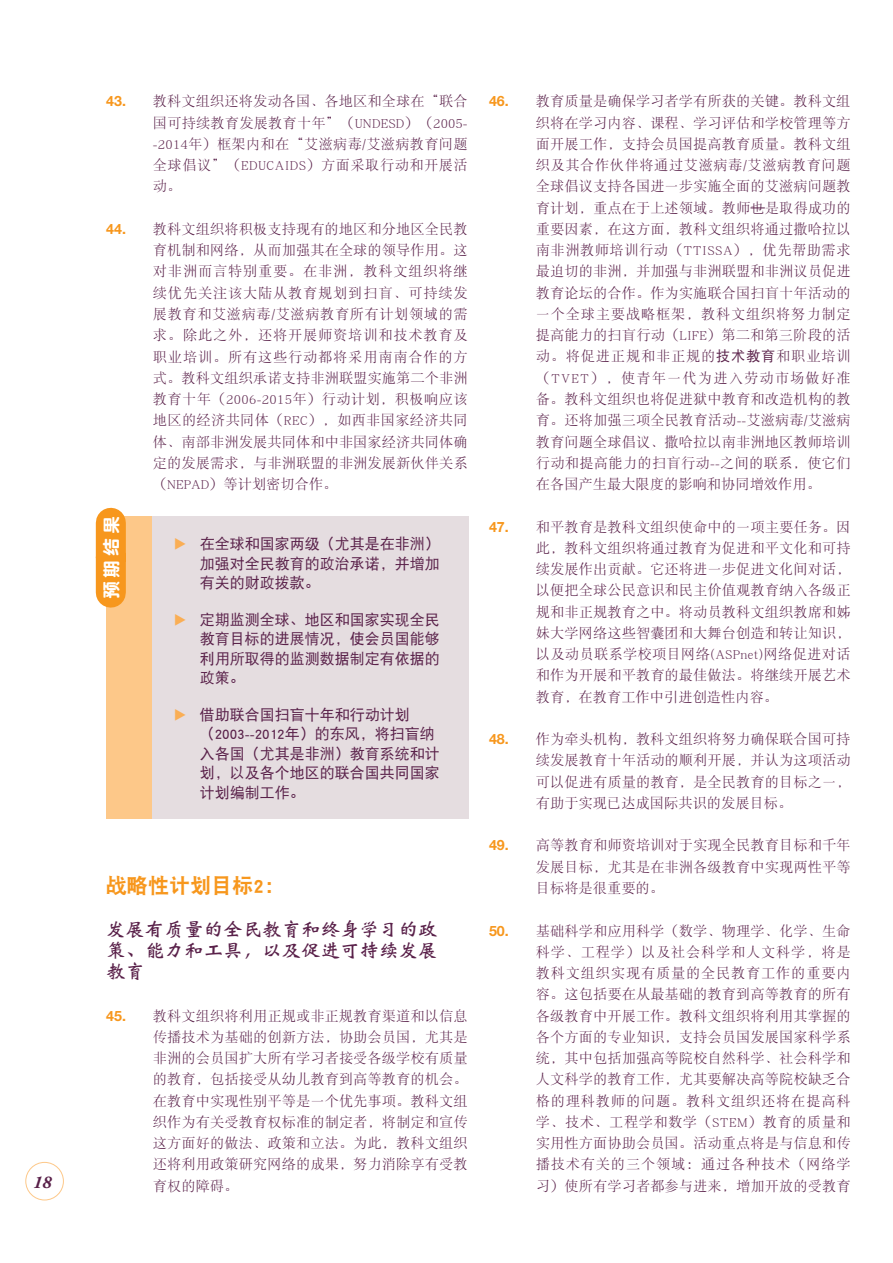
<style>
.page{position:relative;width:893px;height:1263px;background:#fff}
.page>*{position:absolute;margin:0;border:0;box-sizing:border-box;transform-origin:0 0}
.t1{font:21px "DFP Hei W9 G Bpc EUC H";color:#f7971d}
.t2{font:19.5px/21px "DFP Wei Bei W7 G Bpc EUC H";color:#592049;text-align:justify}
.t3{font:18px "DFP Yuan W9 G Bpc EUC H";color:#fff}
.t4{font:italic 700 18px "Adobe Garamond";color:#592049}
.t5{font:15px/19.5px "DFP Hei W5 G Bpc EUC H";color:#592049;text-align:justify}
.t6{font:14.25px/21.3px "DFP Song W3 G Bpc EUC H";letter-spacing:.005em;color:#592049;text-align:justify}
.s1{font-family:"Helvetica Neue";font-weight:700;color:#f7971d}
.s2{font-family:"European Pi Three";color:#faae55}
.s3{font-family:"DFP Hei W5 G Bpc EUC H"}
</style>
<div class="page">
<div style="left:25px;top:1162px;width:39px;height:38px;border:1px solid #fdc889;border-radius:50%"></div>
<div style="left:106px;top:516px;width:47px;height:303px;background:#fdc889"></div>
<div style="left:153px;top:516px;width:316px;height:303px;background:#e5dde0"></div>
<div style="left:96px;top:523px;width:30px;height:70px;background:#f7971d"></div>
<svg style="left:750px;top:208px;width:14px;height:1px"></svg>
<p class="t4" style="left:33px;top:1175px;width:20px">18</p>
<p class="t6" style="left:153px;top:92px;width:316px;text-indent:-47px"><span class="s1">43.</span> 教科文组织还将发动各国、各地区和全球在“联合国可持续教育发展教育十年”（UNDESD）（2005- -2014年）框架内和在“艾滋病毒/艾滋病教育问题全球倡议”（EDUCAIDS）方面采取行动和开展活动。</p>
<p class="t6" style="left:153px;top:220px;width:316px;text-indent:-47px"><span class="s1">44.</span> 教科文组织将积极支持现有的地区和分地区全民教育机制和网络，从而加强其在全球的领导作用。这对非洲而言特别重要。在非洲，教科文组织将继续优先关注该大陆从教育规划到扫盲、可持续发展教育和艾滋病毒/艾滋病教育所有计划领域的需求。除此之外，还将开展师资培训和技术教育及职业培训。所有这些行动都将采用南南合作的方式。教科文组织承诺支持非洲联盟实施第二个非洲教育十年（2006-2015年）行动计划，积极响应该地区的经济共同体（REC），如西非国家经济共同体、南部非洲发展共同体和中非国家经济共同体确定的发展需求，与非洲联盟的非洲发展新伙伴关系（NEPAD）等计划密切合作。</p>
<p class="t3" style="left:104px;top:599px;width:84px;rotate:-90deg">预期结果</p>
<p class="t5" style="left:200px;top:536px;width:242px;text-indent:-26px"><span class="s2">-</span> 在全球和国家两级（尤其是在非洲）加强对全民教育的政治承诺，并增加有关的财政拨款。</p>
<p class="t5" style="left:200px;top:611px;width:242px;text-indent:-26px"><span class="s2">-</span> 定期监测全球、地区和国家实现全民教育目标的进展情况，使会员国能够利用所取得的监测数据制定有依据的政策。</p>
<p class="t5" style="left:200px;top:706px;width:242px;text-align:left;text-indent:-26px"><span class="s2">-</span> 借助联合国扫盲十年和行动计划（2003--2012年）的东风，将扫盲纳入各国（尤其是非洲）教育系统和计划，以及各个地区的联合国共同国家计划编制工作。</p>
<h1 class="t1" style="left:106px;top:877px;width:180px">战略性计划目标2：</h1>
<h2 class="t2" style="left:106px;top:920px;width:333px">发展有质量的全民教育和终身学习的政策、能力和工具，以及促进可持续发展教育</h2>
<p class="t6" style="left:153px;top:1006px;width:316px;text-indent:-47px"><span class="s1">45.</span> 教科文组织将利用正规或非正规教育渠道和以信息传播技术为基础的创新方法，协助会员国，尤其是非洲的会员国扩大所有学习者接受各级学校有质量的教育，包括接受从幼儿教育到高等教育的机会。在教育中实现性别平等是一个优先事项。教科文组织作为有关受教育权标准的制定者，将制定和宣传这方面好的做法、政策和立法。为此，教科文组织还将利用政策研究网络的成果，努力消除享有受教育权的障碍。</p>
<p class="t6" style="left:536px;top:92px;width:316px;text-indent:-47px"><span class="s1">46.</span> 教育质量是确保学习者学有所获的关键。教科文组织将在学习内容、课程、学习评估和学校管理等方面开展工作，支持会员国提高教育质量。教科文组织及其合作伙伴将通过艾滋病毒/艾滋病教育问题全球倡议支持各国进一步实施全面的艾滋病问题教育计划，重点在于上述领域。教师也是取得成功的重要因素，在这方面，教科文组织将通过撒哈拉以南非洲教师培训行动（TTISSA），优先帮助需求最迫切的非洲，并加强与非洲联盟和非洲议员促进教育论坛的合作。作为实施联合国扫盲十年活动的一个全球主要战略框架，教科文组织将努力制定提高能力的扫盲行动（LIFE）第二和第三阶段的活动。将促进正规和非正规的<span class="s3">技术教育</span>和职业培训（TVET），使青年一代为进入劳动市场做好准备。教科文组织也将促进狱中教育和改造机构的教育。还将加强三项全民教育活动--艾滋病毒/艾滋病教育问题全球倡议、撒哈拉以南非洲地区教师培训行动和提高能力的扫盲行动--之间的联系，使它们在各国产生最大限度的影响和协同增效作用。</p>
<p class="t6" style="left:536px;top:518px;width:316px;text-indent:-47px"><span class="s1">47.</span> 和平教育是教科文组织使命中的一项主要任务。因此，教科文组织将通过教育为促进和平文化和可持续发展作出贡献。它还将进一步促进文化间对话，以便把全球公民意识和民主价值观教育纳入各级正规和非正规教育之中。将动员教科文组织教席和姊妹大学网络这些智囊团和大舞台创造和转让知识，以及动员联系学校项目网络(ASPnet)网络促进对话和作为开展和平教育的最佳做法。将继续开展艺术教育，在教育工作中引进创造性内容。</p>
<p class="t6" style="left:536px;top:730px;width:316px;text-indent:-47px"><span class="s1">48.</span> 作为牵头机构，教科文组织将努力确保联合国可持续发展教育十年活动的顺利开展，并认为这项活动可以促进有质量的教育，是全民教育的目标之一，有助于实现已达成国际共识的发展目标。</p>
<p class="t6" style="left:536px;top:836px;width:316px;text-indent:-47px"><span class="s1">49.</span> 高等教育和师资培训对于实现全民教育目标和千年发展目标，尤其是在非洲各级教育中实现两性平等目标将是很重要的。</p>
<p class="t6" style="left:536px;top:921px;width:316px;text-indent:-47px"><span class="s1">50.</span> 基础科学和应用科学（数学、物理学、化学、生命科学、工程学）以及社会科学和人文科学，将是教科文组织实现有质量的全民教育工作的重要内容。这包括要在从最基础的教育到高等教育的所有各级教育中开展工作。教科文组织将利用其掌握的各个方面的专业知识，支持会员国发展国家科学系统，其中包括加强高等院校自然科学、社会科学和人文科学的教育工作，尤其要解决高等院校缺乏合格的理科教师的问题。教科文组织还将在提高科学、技术、工程学和数学（STEM）教育的质量和实用性方面协助会员国。活动重点将是与信息和传播技术有关的三个领域：通过各种技术（网络学习）使所有学习者都参与进来，增加开放的受教育</p>
</div>
